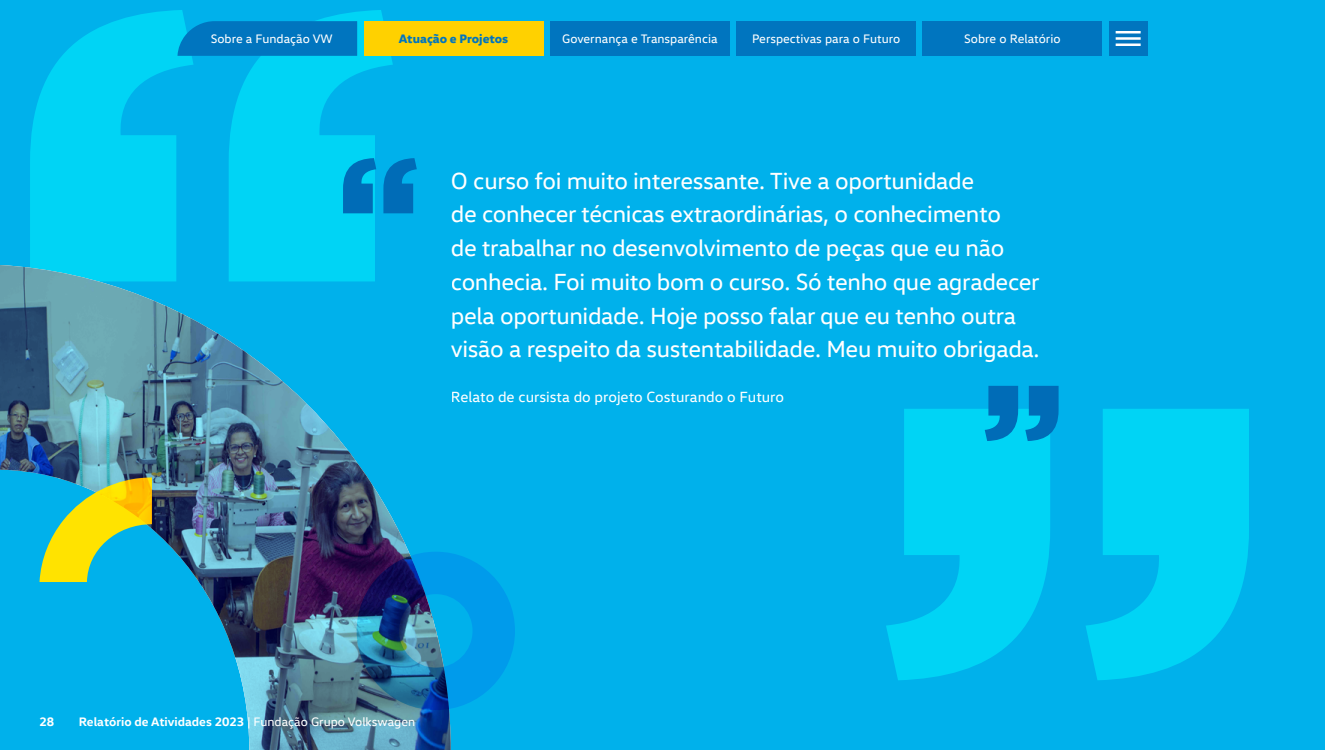
<style>
.page{position:relative;width:1325px;height:750px;background:#00b1eb}
.page>*{position:absolute;margin:0;border:0;box-sizing:border-box;transform-origin:0 0}
.t1{font:900 750px "Gotham";color:#fff}
.t2{font:900 152.5px "Gotham";color:#006cb7}
.t3{font:23.75px/33.8px "VW Head";letter-spacing:-.015em;color:#fff}
.t4{font:15px "VW Head";color:#fff}
.t5{font:12.5px "VW Head";color:#fff}
.t6{font:700 12.5px "VW Head";color:#fff}
.t7{font:800 12.5px "VW Head";color:#0075bf}
.s1{font-weight:400}
</style>
<div class="page">
<svg style="left:0;top:265px;width:451px;height:485px"></svg>
<svg style="left:39px;top:477px;width:113px;height:105px"></svg>
<img style="left:357px;top:552px;width:158px;height:158px">
<div style="left:736px;top:21px;width:180px;height:35px;background:#0075bf"></div>
<div style="left:550px;top:21px;width:180px;height:35px;background:#0075bf"></div>
<div style="left:364px;top:21px;width:179px;height:35px;background:#ffd100"></div>
<div style="left:923px;top:21px;width:179px;height:35px;background:#0075bf"></div>
<div style="left:1109px;top:21px;width:39px;height:35px;background:#0075bf"></div>
<svg style="left:177px;top:21px;width:180px;height:35px;background:#0078c1"></svg>
<hr style="left:1116px;top:31px;width:25px;height:2px;background:#fff">
<hr style="left:1116px;top:37px;width:25px;height:3px;background:#fff">
<hr style="left:1116px;top:43px;width:25px;height:3px;background:#fff">
<h1 class="t1" style="left:0;top:-160px;width:412px">“</h1>
<p class="t5" style="left:211px;top:31px;width:124px">Sobre a Fundação VW</p>
<p class="t7" style="left:399px;top:30px;width:111px">Atuação e Projetos</p>
<p class="t5" style="left:562px;top:31px;width:157px">Governança e Transparência</p>
<p class="t5" style="left:752px;top:31px;width:150px">Perspectivas para o Futuro</p>
<p class="t5" style="left:964px;top:31px;width:98px">Sobre o Relatório</p>
<h2 class="t2" style="left:337px;top:124px;width:85px">“</h2>
<p class="t3" style="left:451px;top:163px;width:590px">O curso foi muito interessante. Tive a oportunidade<br>de conhecer técnicas extraordinárias, o conhecimento<br>de trabalhar no desenvolvimento de peças que eu não conhecia. Foi muito bom o curso. Só tenho que agradecer pela oportunidade. Hoje posso falar que eu tenho outra visão a respeito da sustentabilidade. Meu muito obrigada.</p>
<p class="t4" style="left:451px;top:388px;width:335px">Relato de cursista do projeto Costurando o Futuro</p>
<h1 class="t1" style="left:869px;top:235px;width:412px">”</h1>
<h2 class="t2" style="left:981px;top:350px;width:85px">”</h2>
<p class="t6" style="left:39px;top:713px;width:16px">28</p>
<p class="t6" style="left:79px;top:713px;width:338px">Relatório de Atividades 2023 <span class="s1">| Fundação Grupo Volkswagen</span></p>
</div>
